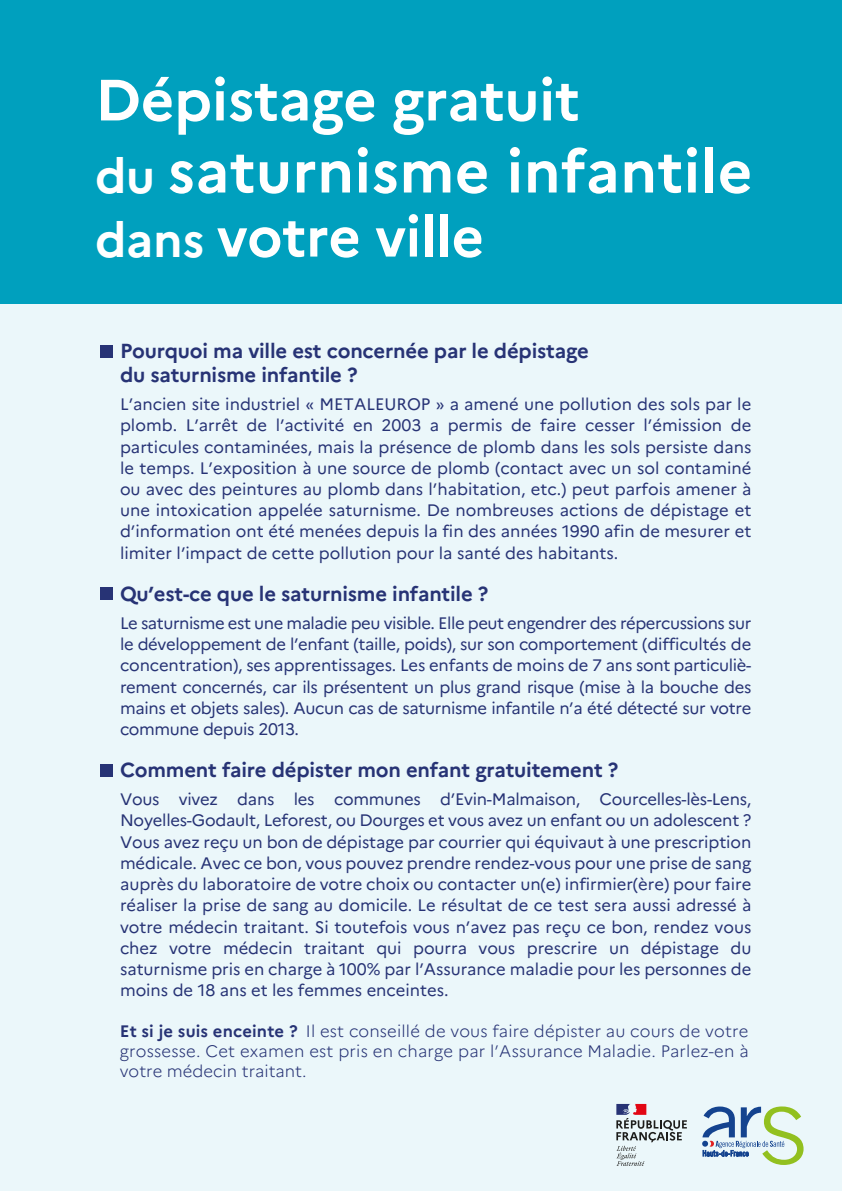
<style>
.page{position:relative;width:842px;height:1191px;background:#fff}
.page>*{position:absolute;margin:0;border:0;box-sizing:border-box;transform-origin:0 0}
.t1{font:700 60px "Marianne";letter-spacing:.005em;color:#fff}
.t2{font:700 58px "Marianne";letter-spacing:-.005em;color:#fff}
.t3{font:700 56px "Marianne";letter-spacing:-.005em;color:#fff}
.t4{font:700 20.4px/24px "Marianne";letter-spacing:-.01em;color:#273375}
.t5{font:16.6px/21.2px "Marianne";color:#273375;text-align:justify}
.t6{font:300 16.6px/20.2px "Marianne";letter-spacing:.01em;color:#273375;text-align:justify}
.s1{font-size:48px}
.s2{font-weight:700}
</style>
<div class="page">
<div style="left:0;top:293px;width:842px;height:897px;background:#ebf7fa"></div>
<div style="left:0;top:0;width:842px;height:303px;background:#00a0be"></div>
<svg style="left:616px;top:1104px;width:71px;height:61px"></svg>
<svg style="left:702px;top:1106px;width:101px;height:59px"></svg>
<div style="left:100px;top:345px;width:12px;height:12px;background:#273375"></div>
<div style="left:100px;top:588px;width:12px;height:12px;background:#273375"></div>
<div style="left:100px;top:764px;width:12px;height:12px;background:#273375"></div>
<h2 class="t2" style="left:95px;top:64px;width:486px">Dépistage gratuit</h2>
<h1 class="t1" style="left:95px;top:134px;width:659px"><span class="s1">du</span> saturnisme infantile</h1>
<h3 class="t3" style="left:95px;top:202px;width:390px"><span class="s1">dans</span> votre ville</h3>
<p class="t4" style="left:120px;top:339px;width:470px">Pourquoi ma ville est concernée par le dépistage du saturnisme infantile ?</p>
<p class="t5" style="left:120px;top:393px;width:633px">L’ancien site industriel METALEUROP a amené une pollution des sols par le plomb. L’arrêt de l’activité en 2003 a permis de faire cesser l’émission de particules contaminées, mais la présence de plomb dans les sols persiste dans le temps. L’exposition à une source de plomb (contact avec un sol contaminé ou avec des peintures au plomb dans l’habitation, etc.) peut parfois amener à une intoxication appelée saturnisme. De nombreuses actions de dépistage et d’information ont été menées depuis la fin des années 1990 afin de mesurer et limiter l’impact de cette pollution pour la santé des habitants.</p>
<p class="t4" style="left:120px;top:582px;width:370px">Qu’est-ce que le saturnisme infantile ?</p>
<p class="t5" style="left:120px;top:612px;width:633px">Le saturnisme est une maladie peu visible. Elle peut engendrer des répercussions sur le développement de l’enfant (taille, poids), sur son comportement (difficultés de concentration), ses apprentissages. Les enfants de moins de 7 ans sont particuliè&shy;rement concernés, car ils présentent un plus grand risque (mise à la bouche des mains et objets sales). Aucun cas de saturnisme infantile n’a été détecté sur votre commune depuis 2013.</p>
<p class="t4" style="left:120px;top:758px;width:500px">Comment faire dépister mon enfant gratuitement ?</p>
<p class="t5" style="left:120px;top:788px;width:633px">Vous vivez dans les communes d’Evin-Malmaison, Courcelles-lès-Lens, Noyelles-Godault, Leforest, ou Dourges et vous avez un enfant ou un adolescent ?<br>Vous avez reçu un bon de dépistage par courrier qui équivaut à une prescription médicale. Avec ce bon, vous pouvez prendre rendez-vous pour une prise de sang auprès du laboratoire de votre choix ou contacter un(e) infirmier(ère) pour faire réaliser la prise de sang au domicile. Le résultat de ce test sera aussi adressé à votre médecin traitant. Si toutefois vous n’avez pas reçu ce bon, rendez vous chez votre médecin traitant qui pourra vous prescrire un dépistage du saturnisme pris en charge à 100% par l’Assurance maladie pour les personnes de moins de 18 ans et les femmes enceintes.</p>
<p class="t6" style="left:120px;top:1020px;width:630px"><span class="s2">Et si je suis enceinte ?</span> Il est conseillé de vous faire dépister au cours de votre grossesse. Cet examen est pris en charge par l’Assurance Maladie. Parlez-en à votre médecin traitant.</p>
</div>
